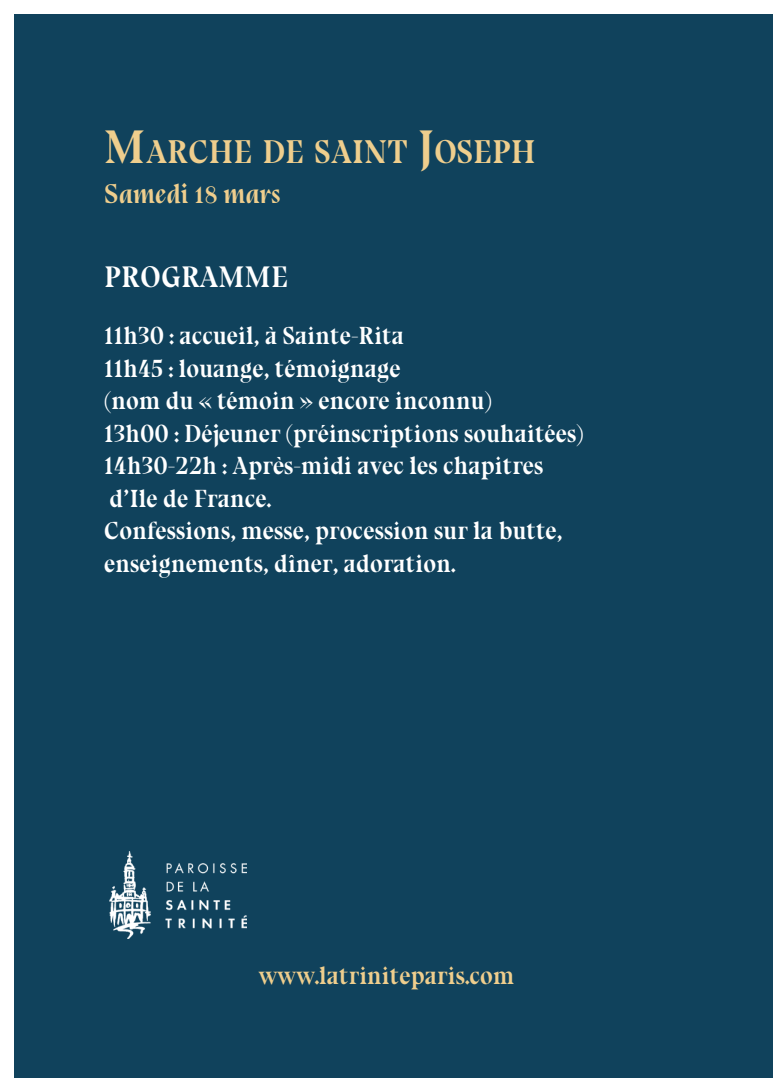
<style>
.page{position:relative;width:773px;height:1078px;background:#fff}
.page>*{position:absolute;margin:0;border:0;box-sizing:border-box;transform-origin:0 0}
.t1{font:33.25px "Bluu Next Titling";color:#efce8d}
.t2{font:30px "Bluu Next Titling";color:#fff}
.t3{font:italic 700 27.5px "Bluu Next";color:#efce8d}
.t4{font:25px/32.5px "Bluu Next Titling";color:#fff}
.t5{font:25px "Bluu Next Titling";color:#efce8d}
.s1{font-size:47.5px}
</style>
<div class="page">
<div style="left:14px;top:14px;width:758px;height:1063px;background:#10425c"></div>
<img style="left:109px;top:851px;width:137px;height:87px">
<h1 class="t1" style="left:104px;top:132px;width:433px"><span class="s1">M</span>ARCHE DE SAINT <span class="s1">J</span>OSEPH</h1>
<p class="t3" style="left:104px;top:178px;width:178px">Samedi 18 mars</p>
<p class="t2" style="left:104px;top:259px;width:185px">PROGRAMME</p>
<p class="t4" style="left:104px;top:319px;width:481px">11h30 : accueil, à Sainte-Rita<br>11h45 : louange, témoignage<br>(nom du « témoin » encore inconnu)<br>13h00 : Déjeuner (préinscriptions souhaitées)<br>14h30-22h : Après-midi avec les chapitres d’Ile de France.<br>Confessions, messe, procession sur la butte, enseignements, dîner, adoration.</p>
<p class="t5" style="left:258px;top:960px;width:258px">www.latriniteparis.com</p>
</div>
